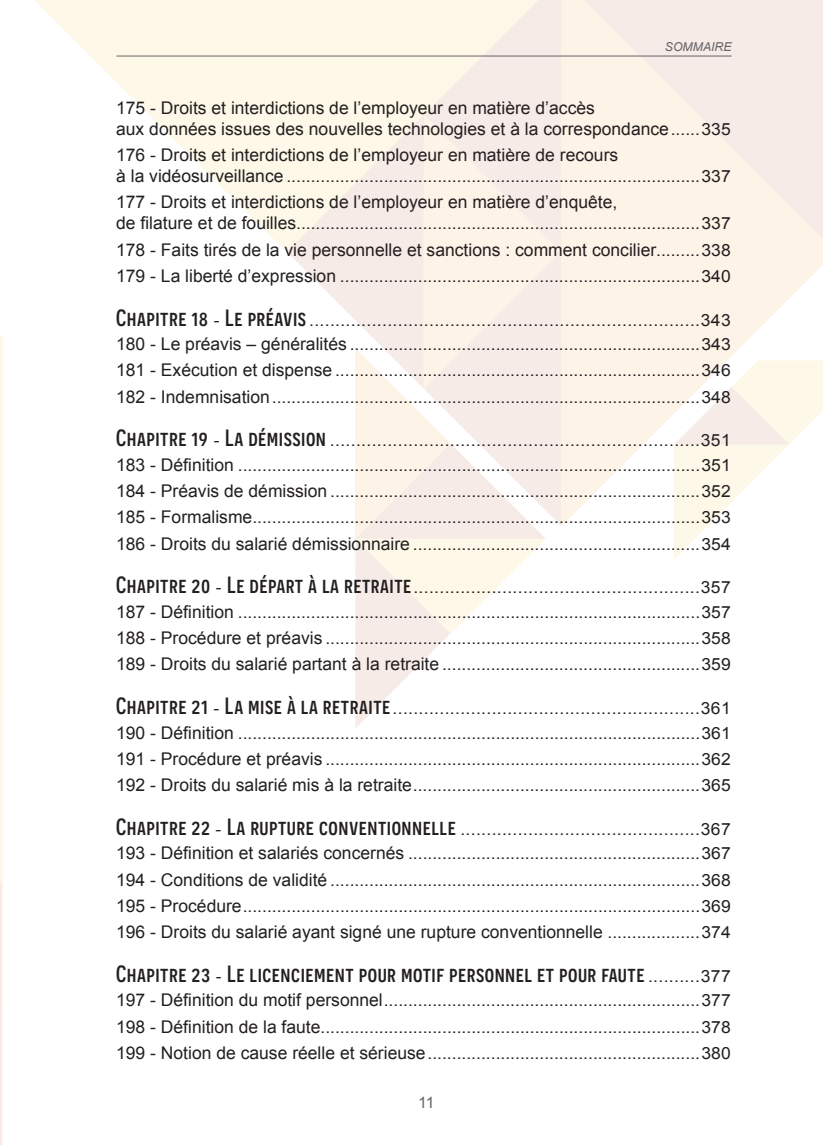
<style>
.page{position:relative;width:823px;height:1145px;background:#fff}
.page>*{position:absolute;margin:0;border:0;box-sizing:border-box;transform-origin:0 0}
.t1{font:500 23.45px "Novecentosanscondensed";letter-spacing:.02em;color:#231f20;scale:1.06 1}
.t2{font:17.5px/21px "Arial";color:#231f20}
.t3{font:16.8px/26.2px "Arial";color:#231f20;scale:1.04 1}
.t4{font:15.75px "Arial";color:#646568}
.t5{font:italic 12.25px "Arial";color:#646568}
.s1{font-size:16.8px}
.s2{font-size:17.5px}
.s3{font-family:"Novecentosanscondensed";font-weight:500;font-size:23.45px}
.s4{font-family:"Arial";font-weight:400;font-size:16.8px}
</style>
<div class="page">
<svg style="left:287px;top:252px;width:274px;height:274px"></svg>
<svg style="left:561px;top:0;width:262px;height:526px;background:#fbf2e9"></svg>
<div style="left:423px;top:252px;width:138px;height:137px;background:#fdf3e7"></div>
<svg style="left:35px;top:0;width:526px;height:252px;fill:#fef8e8"></svg>
<svg style="left:674px;top:360px;width:149px;height:199px"></svg>
<svg style="left:355px;top:634px;width:95px;height:94px"></svg>
<svg style="left:355px;top:349px;width:191px;height:285px"></svg>
<hr style="left:116px;top:56px;width:615px;height:1px;background:#646568">
<svg style="left:0;top:335px;width:3px;height:810px;background:#fbf4ea"></svg>
<svg style="left:819px;top:0;width:4px;height:3px"></svg>
<p class="t5" style="left:665px;top:38px;width:68px">SOMMAIRE</p>
<p class="t2" style="left:116px;top:98px;width:616px">175 - Droits et interdictions de l’employeur en matière d’accès<br>aux données issues des nouvelles technologies et à la correspondance<span class="s1">......335</span></p>
<p class="t2" style="left:116px;top:145px;width:503px">176 - Droits et interdictions de l’employeur en matière de recours</p>
<p class="t3" style="left:116px;top:163px;width:592px"><span class="s2">à la vidéosurveillance</span> .....................................................................................337</p>
<p class="t2" style="left:116px;top:192px;width:502px">177 - Droits et interdictions de l’employeur en matière d’enquête,</p>
<p class="t3" style="left:116px;top:211px;width:592px"><span class="s2">de filature et de fouilles</span>...................................................................................337</p>
<p class="t2" style="left:116px;top:239px;width:616px">178 - Faits tirés de la vie personnelle et sanctions : comment concilier<span class="s1">.........338</span></p>
<p class="t3" style="left:116px;top:263px;width:592px"><span class="s2">179 - La liberté d’expression</span> ..........................................................................340</p>
<p class="t3" style="left:116px;top:308px;width:592px;line-height:24.5px"><span class="s3">Chapitre 18</span> - <span class="s3">Le préavis</span>...........................................................................343<br><span class="s2">180 - Le préavis – généralités</span> ........................................................................343</p>
<p class="t3" style="left:116px;top:358px;width:592px"><span class="s2">181 - Exécution et dispense</span> ...........................................................................346<br><span class="s2">182 - Indemnisation</span>........................................................................................348</p>
<p class="t3" style="left:116px;top:429px;width:592px;line-height:24.5px"><span class="s3">Chapitre 19</span> - <span class="s3">La démission</span> .......................................................................351<br><span class="s2">183 - Définition</span> ...............................................................................................351</p>
<p class="t3" style="left:116px;top:478px;width:592px;text-align:justify"><span class="s2">184 - Préavis de démission</span> ............................................................................352<br><span class="s2">185 - Formalisme</span>............................................................................................353<br><span class="s2">186 - Droits du salarié démissionnaire</span> ...........................................................354</p>
<p class="t3" style="left:116px;top:576px;width:592px;line-height:24.5px"><span class="s3">Chapitre 20</span> - <span class="s3">Le départ à la retraite</span>.......................................................357<br><span class="s2">187 - Définition</span> ...............................................................................................357</p>
<p class="t3" style="left:116px;top:625px;width:592px"><span class="s2">188 - Procédure et préavis</span> .............................................................................358<br><span class="s2">189 - Droits du salarié partant à la retraite</span> .....................................................359</p>
<p class="t3" style="left:116px;top:696px;width:592px;line-height:24.5px"><span class="s3">Chapitre 21</span> - <span class="s3">La mise à la retraite</span>...........................................................361<br><span class="s2">190 - Définition</span> ...............................................................................................361</p>
<p class="t3" style="left:116px;top:746px;width:592px"><span class="s2">191 - Procédure et préavis</span> .............................................................................362<br><span class="s2">192 - Droits du salarié mis à la retraite</span>...........................................................365</p>
<p class="t3" style="left:116px;top:817px;width:592px;line-height:24.5px"><span class="s3">Chapitre 22</span> - <span class="s3">La rupture conventionnelle</span> ..............................................367<br><span class="s2">193 - Définition et salariés concernés</span> ............................................................367</p>
<p class="t3" style="left:116px;top:867px;width:592px"><span class="s2">194 - Conditions de validité</span> ............................................................................368<br><span class="s2">195 - Procédure</span>..............................................................................................369</p>
<p class="t2" style="left:116px;top:922px;width:616px">196 - Droits du salarié ayant signé une rupture conventionnelle <span class="s1">...................374</span></p>
<h1 class="t1" style="left:116px;top:960px;width:581px">Chapitre 23 <span class="s4">-</span> Le licenciement pour motif personnel et pour faute <span class="s4">..........377</span></h1>
<p class="t3" style="left:116px;top:988px;width:592px;text-align:justify"><span class="s2">197 - Définition du motif personnel</span>.................................................................377<br><span class="s2">198 - Définition de la faute</span>..............................................................................378<br><span class="s2">199 - Notion de cause réelle et sérieuse</span>........................................................380</p>
<p class="t4" style="left:418px;top:1092px;width:18px">11</p>
</div>
